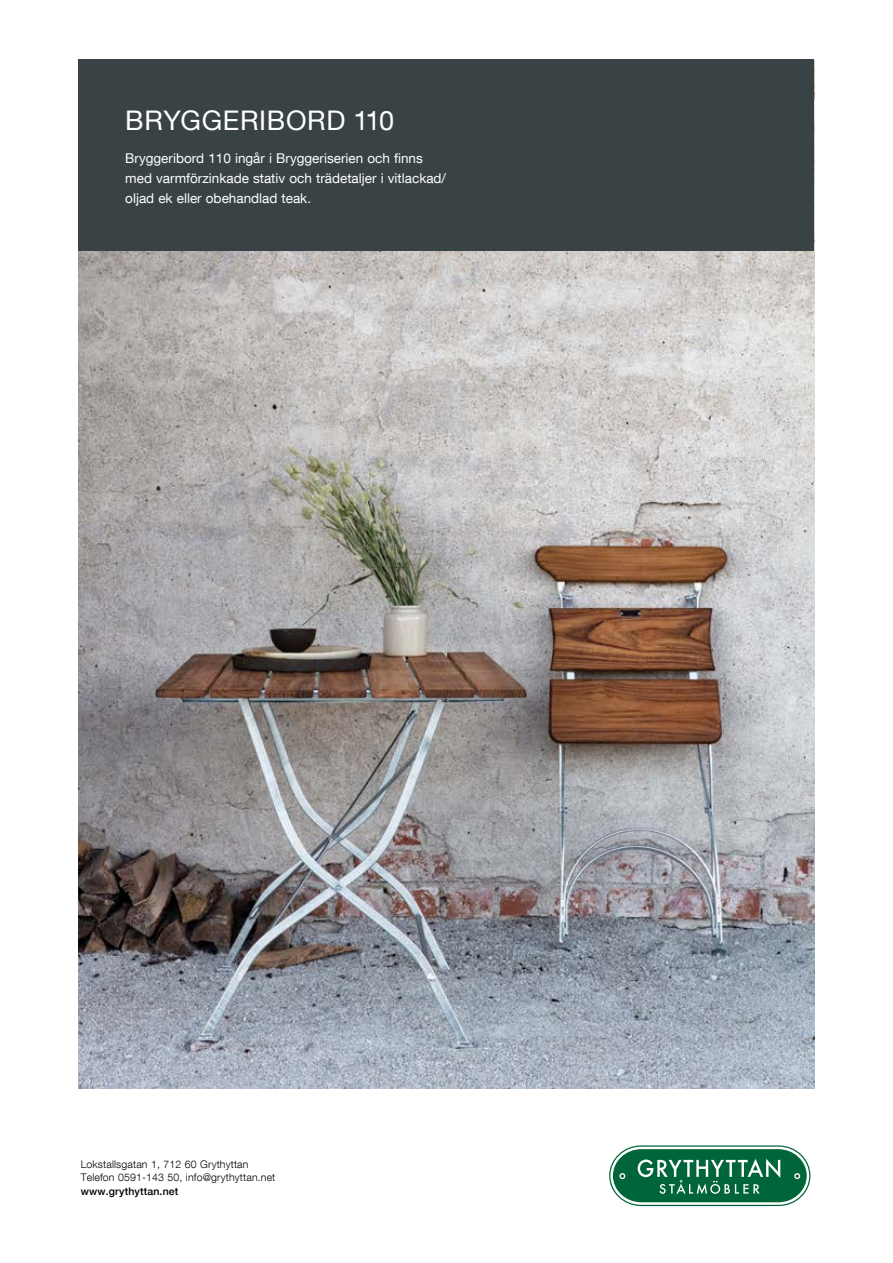
<style>
.page{position:relative;width:893px;height:1263px;background:#fff}
.page>*{position:absolute;margin:0;border:0;box-sizing:border-box;transform-origin:0 0}
.t1{font:27px "Helvetica Neue LT Com";letter-spacing:.025em;color:#fff}
.t2{font:13.5px/20.2px "Helvetica Neue LT Com";color:#fff}
.t3{font:300 10.5px/13.5px "Helvetica Neue LT Com";letter-spacing:.015em;color:#000}
.t4{font:500 10.5px "Helvetica Neue LT Com";letter-spacing:.015em;color:#000}
</style>
<div class="page">
<img style="left:79px;top:251px;width:735px;height:838px">
<svg style="left:609px;top:1146px;width:201px;height:60px"></svg>
<div style="left:79px;top:60px;width:735px;height:191px;background:#394346"></div>
<h1 class="t1" style="left:125px;top:104px;width:271px">BRYGGERIBORD 110</h1>
<p class="t2" style="left:125px;top:147px;width:322px">Bryggeribord 110 ingår i Bryggeriserien och finns med varmförzinkade stativ och trädetaljer i vitlackad/ oljad ek eller obehandlad teak.</p>
<p class="t3" style="left:81px;top:1157px;width:196px">Lokstallsgatan 1, 712 60 Grythyttan<br>Telefon 0591-143 50, info@grythyttan.net</p>
<p class="t4" style="left:81px;top:1184px;width:99px">www.grythyttan.net</p>
</div>
